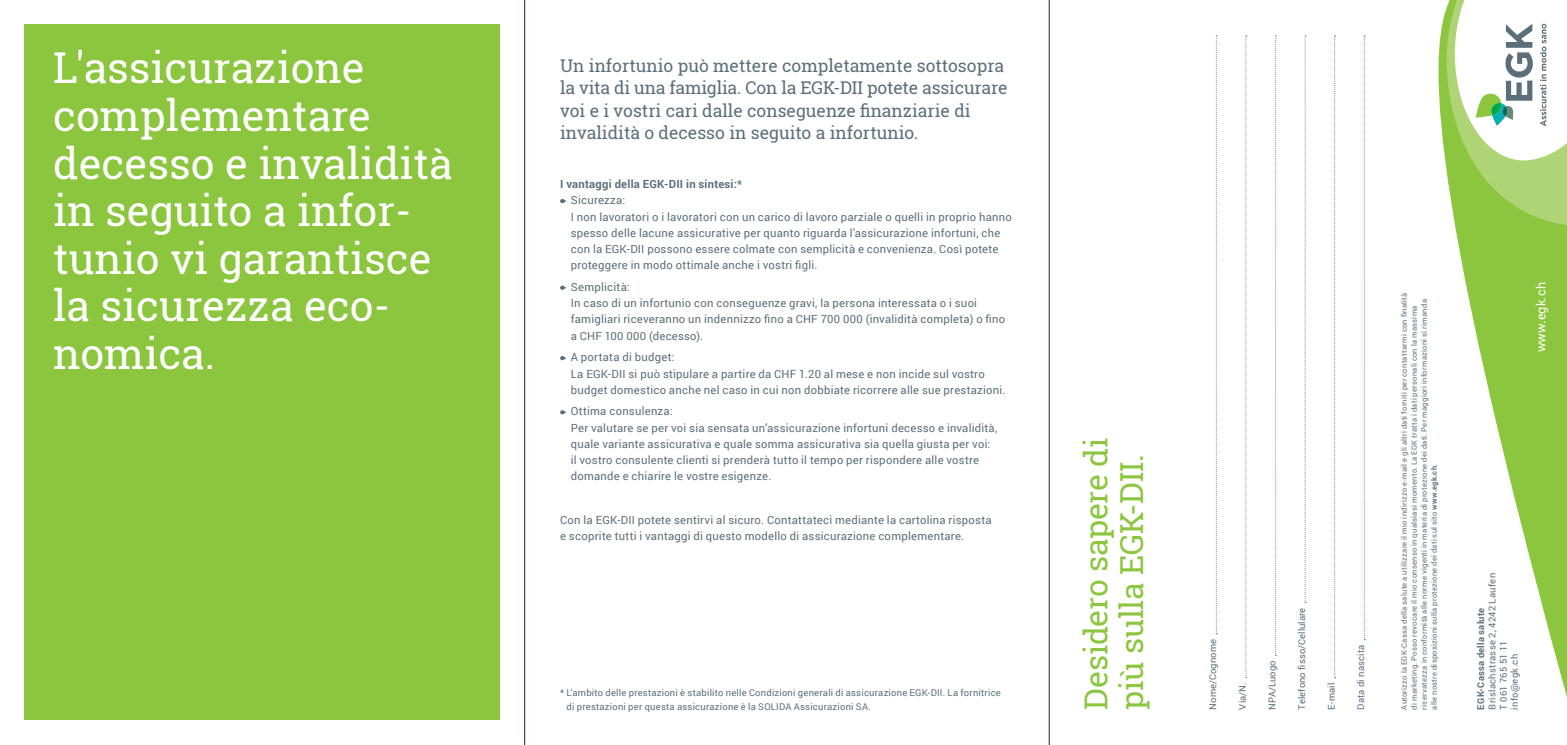
<style>
.page{position:relative;width:1567px;height:745px;background:#fff}
.page>*{position:absolute;margin:0;border:0;box-sizing:border-box;transform-origin:0 0}
.t1{font:42.5px/47.5px "Roboto Slab";color:#fff}
.t2{font:31.62px/36px "Roboto Slab";letter-spacing:-.01em;color:#8bc63e}
.t3{font:17.5px/22.5px "Roboto Slab";color:#5b6f7b}
.t4{font:12.62px "Roboto";letter-spacing:.01em;color:#fff}
.t5{font:11.25px/16.2px "Roboto";letter-spacing:.02em;color:#5b6f7b}
.t6{font:700 11.25px "Roboto";letter-spacing:.02em;color:#5b6f7b}
.t7{font:9.38px/11.2px "Roboto";letter-spacing:.025em;color:#5b6f7b}
.t8{font:700 9.38px "Roboto";letter-spacing:.025em;color:#5b6f7b}
.t9{font:7.5px/10px "Roboto";letter-spacing:.035em;color:#5b6f7b}
.s1{font-weight:700}
</style>
<div class="page">
<svg style="left:1438px;top:10px;width:128px;height:683px"></svg>
<div style="left:25px;top:25px;width:475px;height:694px;background:#8bc63e"></div>
<hr style="left:524px;top:0;width:1px;height:744px;background:#231f20">
<hr style="left:1048px;top:0;width:1px;height:744px;background:#231f20">
<svg style="left:560px;top:199px;width:6px;height:4px"></svg>
<svg style="left:560px;top:285px;width:6px;height:5px"></svg>
<svg style="left:560px;top:356px;width:6px;height:4px"></svg>
<svg style="left:560px;top:410px;width:6px;height:4px"></svg>
<svg style="left:1215px;top:36px;width:2px;height:598px"></svg>
<svg style="left:1245px;top:36px;width:1px;height:641px"></svg>
<svg style="left:1275px;top:36px;width:1px;height:619px"></svg>
<svg style="left:1304px;top:36px;width:1px;height:565px"></svg>
<svg style="left:1334px;top:36px;width:1px;height:642px"></svg>
<svg style="left:1363px;top:36px;width:2px;height:604px"></svg>
<svg style="left:1446px;top:0;width:120px;height:226px"></svg>
<h1 class="t1" style="left:53px;top:44px;width:401px">L'assicurazione complementare decesso e invalidità in seguito a infor&shy;tunio vi garantisce la sicurezza eco&shy;nomica.</h1>
<h3 class="t3" style="left:560px;top:54px;width:449px">Un infortunio può mettere completamente sottosopra la vita di una famiglia. Con la EGK-DII potete assicurare voi e i vostri cari dalle conseguenze finanziarie di invalidità o decesso in seguito a infortunio.</h3>
<p class="t6" style="left:560px;top:176px;width:183px">I vantaggi della EGK-DII in sintesi:*</p>
<p class="t5" style="left:570px;top:191px;width:442px">Sicurezza:<br>I non lavoratori o i lavoratori con un carico di lavoro parziale o quelli in proprio hanno spesso delle lacune assicurative per quanto riguarda l'assicurazione infortuni, che con la EGK-DII possono essere colmate con semplicità e convenienza. Così potete proteggere in modo ottimale anche i vostri figli.</p>
<p class="t5" style="left:570px;top:278px;width:436px">Semplicità:<br>In caso di un infortunio con conseguenze gravi, la persona interessata o i suoi famigliari riceveranno un indennizzo fino a CHF 700 000 (invalidità completa) o fino a CHF 100 000 (decesso).</p>
<p class="t5" style="left:570px;top:348px;width:436px">A portata di budget:<br>La EGK-DII si può stipulare a partire da CHF 1.20 al mese e non incide sul vostro budget domestico anche nel caso in cui non dobbiate ricorrere alle sue prestazioni.</p>
<p class="t5" style="left:570px;top:402px;width:428px">Ottima consulenza:<br>Per valutare se per voi sia sensata un'assicurazione infortuni decesso e invalidità, quale variante assicurativa e quale somma assicurativa sia quella giusta per voi: il vostro consulente clienti si prenderà tutto il tempo per rispondere alle vostre domande e chiarire le vostre esigenze.</p>
<p class="t5" style="left:560px;top:510px;width:433px">Con la EGK-DII potete sentirvi al sicuro. Contattateci mediante la cartolina risposta e scoprite tutti i vantaggi di questo modello di assicurazione complementare.</p>
<p class="t7" style="left:566px;top:684px;width:436px;line-height:13.8px;text-indent:-6px">* L'ambito delle prestazioni è stabilito nelle Condizioni generali di assicurazione EGK-DII. La fornitrice di prestazioni per questa assicurazione è la SOLIDA Assicurazioni SA.</p>
<h2 class="t2" style="left:1077px;top:709px;width:273px;rotate:-90deg">Desidero sapere di più sulla EGK-DII.</h2>
<p class="t7" style="left:1206px;top:709px;width:72px;rotate:-90deg">Nome/Cognome</p>
<p class="t7" style="left:1236px;top:709px;width:29px;rotate:-90deg">Via/N.</p>
<p class="t7" style="left:1265px;top:709px;width:50px;rotate:-90deg">NPA/Luogo</p>
<p class="t7" style="left:1295px;top:709px;width:103px;rotate:-90deg">Telefono fisso/Cellulare</p>
<p class="t7" style="left:1325px;top:709px;width:28px;rotate:-90deg">E-mail</p>
<p class="t7" style="left:1354px;top:709px;width:66px;rotate:-90deg">Data di nascita</p>
<p class="t9" style="left:1398px;top:709px;width:418px;rotate:-90deg">Autorizzo la EGK-Cassa della salute a utilizzare il mio indirizzo e-mail e gli altri dati forniti per contattarmi con finalità di marketing. Posso revocare il mio consenso in qualsiasi momento. La EGK tratta i dati personali con la massima riservatezza in conformità alle norme vigenti in materia di protezione dei dati. Per maggiori informazioni si rimanda alle nostre disposizioni sulla protezione dei dati sul sito <span class="s1">www.egk.ch</span>.</p>
<p class="t4" style="left:1531px;top:352px;width:72px;rotate:-90deg">www.egk.ch</p>
<p class="t7" style="left:1485px;top:709px;width:138px;rotate:-90deg">Brislachstrasse 2, 4242 Laufen<br>T 061 765 51 11<br>info@egk.ch</p>
<p class="t8" style="left:1473px;top:709px;width:103px;rotate:-90deg">EGK-Cassa della salute</p>
</div>
